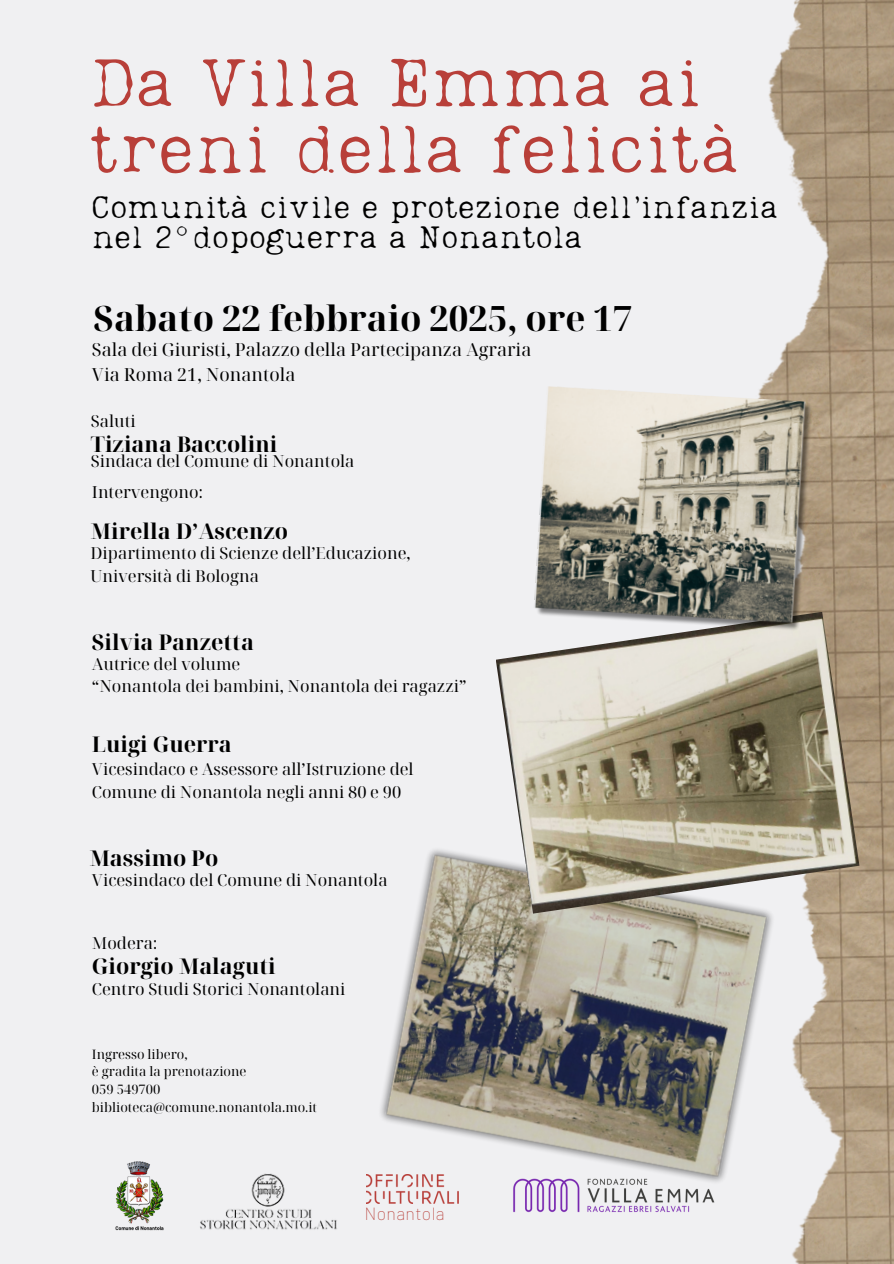
<style>
.page{position:relative;width:894px;height:1264px;background:#fff}
.page>*{position:absolute;margin:0;border:0;box-sizing:border-box;transform-origin:0 0}
.t1{font:68.55px/66.3px "Lumios TW Old";color:#b83f39}
.t2{font:700 34.95px "Noto Serif Display";color:#000}
.t3{font:31.5px/30.5px "Lumios TW Old";color:#000}
.t4{font:700 21.6px "Noto Serif Display";color:#000}
.t5{font:18px/24.8px "Noto Serif Display";color:#000}
.t6{font:100 17.7px "Barlow";letter-spacing:.02em;color:#b83f39}
.t7{font:16.5px/22.5px "Noto Serif Display";color:#000}
.t8{font:13.05px "Noto Serif Display";color:#000}
</style>
<div class="page">
<div style="left:0;top:0;width:893px;height:1263px;background:#f0f0f2"></div>
<img style="left:115px;top:1161px;width:49px;height:70px">
<img style="left:513px;top:1192px;width:202px;height:21px">
<img style="left:762px;top:0;width:131px;height:1263px">
<img style="left:380px;top:849px;width:405px;height:343px">
<img style="left:495px;top:612px;width:364px;height:301px">
<img style="left:533px;top:386px;width:282px;height:248px">
<img style="left:200px;top:1173px;width:137px;height:57px">
<img style="left:366px;top:1174px;width:92px;height:29px">
<h4 class="t1" style="left:89px;top:44px;width:652px">Da Villa Emma ai treni della felicità</h4>
<h3 class="t3" style="left:92px;top:189px;width:688px">Comunità civile e protezione dell’infanzia nel 2°dopoguerra a Nonantola</h3>
<h4 class="t2" style="left:93px;top:294px;width:540px">Sabato 22 febbraio 2025, ore 17</h4>
<p class="t5" style="left:92px;top:337px;width:441px">Sala dei Giuristi, Palazzo della Partecipanza Agraria<br>Via Roma 21, Nonantola</p>
<h1 class="t7" style="left:91px;top:409px;width:46px">Saluti</h1>
<h1 class="t4" style="left:91px;top:428px;width:188px">Tiziana Baccolini</h1>
<h1 class="t7" style="left:91px;top:450px;width:265px">Sindaca del Comune di Nonantola</h1>
<h2 class="t7" style="left:92px;top:480px;width:113px">Intervengono:</h2>
<p class="t4" style="left:91px;top:516px;width:199px">Mirella D’Ascenzo</p>
<h2 class="t7" style="left:91px;top:541px;width:321px">Dipartimento di Scienze dell’Educazione,<br>Università di Bologna</h2>
<h4 class="t4" style="left:92px;top:627px;width:163px">Silvia Panzetta</h4>
<p class="t7" style="left:92px;top:652px;width:376px">Autrice del volume<br>“Nonantola dei bambini, Nonantola dei ragazzi”</p>
<h4 class="t4" style="left:92px;top:729px;width:141px">Luigi Guerra</h4>
<h4 class="t7" style="left:92px;top:757px;width:323px">Vicesindaco e Assessore all’Istruzione del<br>Comune di Nonantola negli anni 80 e 90</h4>
<h3 class="t4" style="left:89px;top:843px;width:130px">Massimo Po</h3>
<h4 class="t7" style="left:92px;top:868px;width:297px">Vicesindaco del Comune di Nonantola</h4>
<h3 class="t7" style="left:92px;top:931px;width:67px">Modera:</h3>
<h4 class="t4" style="left:92px;top:951px;width:185px">Giorgio Malaguti</h4>
<h3 class="t7" style="left:92px;top:977px;width:255px">Centro Studi Storici Nonantolani</h3>
<h4 class="t8" style="left:92px;top:1044px;width:97px">Ingresso libero,</h4>
<h3 class="t8" style="left:92px;top:1062px;width:156px">è gradita la prenotazione</h3>
<h4 class="t8" style="left:92px;top:1080px;width:70px">059 549700</h4>
<p class="t8" style="left:92px;top:1098px;width:227px">biblioteca@comune.nonantola.mo.it</p>
<p class="t6" style="left:364px;top:1202px;width:82px">Nonantola</p>
</div>
